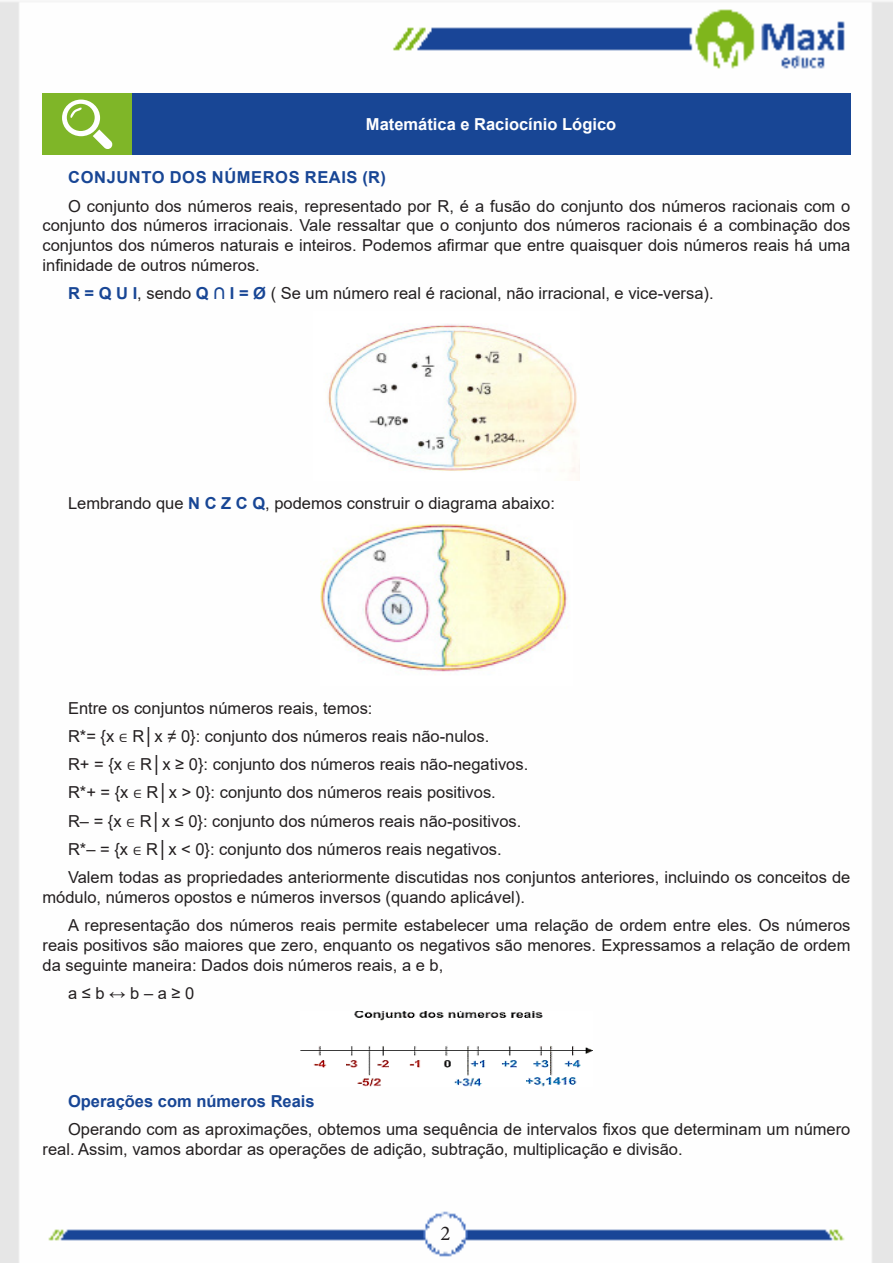
<style>
.page{position:relative;width:893px;height:1263px;background:#fff}
.page>*{position:absolute;margin:0;border:0;box-sizing:border-box;transform-origin:0 0}
.t1{font:21px "Minion Pro";color:#231f20}
.t2{font:16.5px/19.8px "Arial";color:#231f20;text-align:justify}
.Titulo_de_Caixa{font:700 16.5px "Arial";color:#fff}
.t3{font:700 16.5px "Arial";letter-spacing:.035em;color:#184695}
.t4{font:700 16.5px "Arial";color:#184695}
.s1{font-weight:700;color:#184695}
.s2{font-family:"Cambria Math";font-size:14.25px}
</style>
<div class="page">
<img style="left:0;top:1px;width:893px;height:1262px">
<div style="left:43px;top:94px;width:89px;height:61px;background:#7fb628"></div>
<div style="left:132px;top:94px;width:718px;height:61px;background:#184695"></div>
<svg style="left:62px;top:100px;width:51px;height:49px"></svg>
<img style="left:314px;top:311px;width:265px;height:169px">
<img style="left:320px;top:520px;width:253px;height:165px">
<img style="left:300px;top:1011px;width:293px;height:75px">
<p class="Titulo_de_Caixa" style="left:366px;top:113px;width:252px">Matemática e Raciocínio Lógico</p>
<p class="t3" style="left:68px;top:166px;width:319px">CONJUNTO DOS NÚMEROS REAIS (R)</p>
<p class="t2" style="left:43px;top:196px;width:809px;text-indent:26px">O conjunto dos números reais, representado por R, é a fusão do conjunto dos números racionais com o conjunto dos números irracionais. Vale ressaltar que o conjunto dos números racionais é a combinação dos conjuntos dos números naturais e inteiros. Podemos afirmar que entre quaisquer dois números reais há uma infinidade de outros números.</p>
<p class="t2" style="left:68px;top:284px;width:647px"><span class="s1">R = Q U I</span>, sendo <span class="s1">Q ∩ I = Ø</span> ( Se um número real é racional, não irracional, e vice-versa).</p>
<p class="t2" style="left:68px;top:493px;width:488px">Lembrando que <span class="s1">N Ϲ Z Ϲ Q</span>, podemos construir o diagrama abaixo:</p>
<p class="t2" style="left:68px;top:698px;width:306px">Entre os conjuntos números reais, temos:</p>
<p class="t2" style="left:68px;top:726px;width:423px">R*= {x <span class="s2">∈</span> R│x ≠ 0}: conjunto dos números reais não-nulos.</p>
<p class="t2" style="left:68px;top:754px;width:462px">R+ = {x <span class="s2">∈</span> R│x ≥ 0}: conjunto dos números reais não-negativos.</p>
<p class="t2" style="left:68px;top:783px;width:429px">R*+ = {x <span class="s2">∈</span> R│x &gt; 0}: conjunto dos números reais positivos.</p>
<p class="t2" style="left:68px;top:811px;width:455px">R– = {x <span class="s2">∈</span> R│x ≤ 0}: conjunto dos números reais não-positivos.</p>
<p class="t2" style="left:68px;top:839px;width:435px">R*– = {x <span class="s2">∈</span> R│x &lt; 0}: conjunto dos números reais negativos.</p>
<p class="t2" style="left:43px;top:867px;width:809px;text-indent:26px">Valem todas as propriedades anteriormente discutidas nos conjuntos anteriores, incluindo os conceitos de módulo, números opostos e números inversos (quando aplicável).</p>
<p class="t2" style="left:43px;top:916px;width:809px;text-indent:26px">A representação dos números reais permite estabelecer uma relação de ordem entre eles. Os números reais positivos são maiores que zero, enquanto os negativos são menores. Expressamos a relação de ordem da seguinte maneira: Dados dois números reais, a e b,</p>
<p class="t2" style="left:68px;top:983px;width:128px">a ≤ b ↔ b – a ≥ 0</p>
<p class="t4" style="left:68px;top:1089px;width:248px">Operações com números Reais</p>
<p class="t2" style="left:43px;top:1119px;width:809px;text-indent:26px">Operando com as aproximações, obtemos uma sequência de intervalos fixos que determinam um número real. Assim, vamos abordar as operações de adição, subtração, multiplicação e divisão.</p>
<p class="t1" style="left:440px;top:1219px;width:12px">2</p>
</div>
